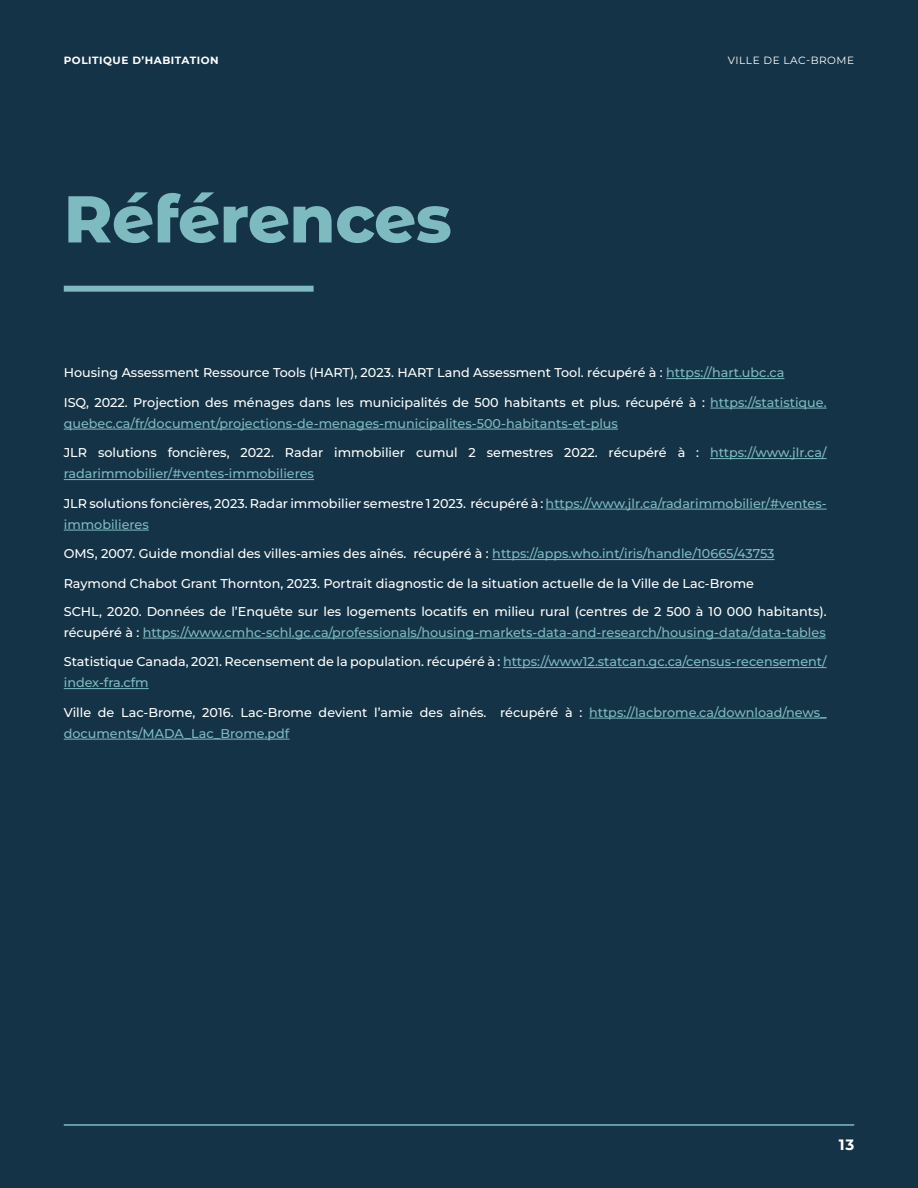
<style>
.page{position:relative;width:918px;height:1188px;background:#153346}
.page>*{position:absolute;margin:0;border:0;box-sizing:border-box;transform-origin:0 0}
.t1{font:800 66px "Montserrat Alternates";letter-spacing:-.01em;color:#7dbbc0}
.t2{font:700 15px "Montserrat";color:#fff}
.t3{font:500 12.75px/21px "Montserrat";color:#fff}
.t4{font:500 12.75px/21px "Montserrat";color:#7dbbc0}
.t5{font:700 10.5px "Montserrat";letter-spacing:.05em;color:#fff}
.t6{font:10.5px "Montserrat";letter-spacing:.05em;color:#fff}
.s1{color:#7dbbc0}
.s2{color:#fff}
</style>
<div class="page">
<hr style="left:64px;top:1124px;width:790px;height:2px;background:#7dbbc0">
<hr style="left:666px;top:378px;width:118px;height:1px;background:#7dbbc0">
<hr style="left:710px;top:408px;width:117px;height:1px;background:#7dbbc0">
<hr style="left:64px;top:429px;width:554px;height:1px;background:#7dbbc0">
<hr style="left:710px;top:458px;width:117px;height:1px;background:#7dbbc0">
<hr style="left:64px;top:479px;width:250px;height:1px;background:#7dbbc0">
<hr style="left:546px;top:509px;width:281px;height:1px;background:#7dbbc0">
<hr style="left:64px;top:530px;width:85px;height:1px;background:#7dbbc0">
<hr style="left:492px;top:559px;width:283px;height:1px;background:#7dbbc0">
<hr style="left:143px;top:638px;width:683px;height:1px;background:#7dbbc0">
<hr style="left:503px;top:667px;width:324px;height:1px;background:#7dbbc0">
<hr style="left:64px;top:688px;width:85px;height:1px;background:#7dbbc0">
<hr style="left:589px;top:718px;width:238px;height:1px;background:#7dbbc0">
<hr style="left:64px;top:739px;width:225px;height:1px;background:#7dbbc0">
<div style="left:64px;top:286px;width:250px;height:6px;background:#7dbbc0"></div>
<p class="t5" style="left:64px;top:53px;width:156px">POLITIQUE D’HABITATION</p>
<h1 class="t1" style="left:64px;top:171px;width:390px">Références</h1>
<p class="t6" style="left:728px;top:53px;width:128px">VILLE DE LAC-BROME</p>
<p class="t3" style="left:64px;top:362px;width:722px">Housing Assessment Ressource Tools (HART), 2023. HART Land Assessment Tool. récupéré à : <span class="s1">https://hart.ubc.ca</span></p>
<p class="t4" style="left:64px;top:391px;width:764px"><span class="s2">ISQ, 2022. Projection des ménages dans les municipalités de 500 habitants et plus. récupéré à :</span> https://statistique. quebec.ca/fr/document/projections-de-menages-municipalites-500-habitants-et-plus</p>
<p class="t3" style="left:64px;top:442px;width:764px">JLR solutions foncières, 2022. Radar immobilier cumul 2 semestres 2022. récupéré à : <span class="s1">https://www.jlr.ca/ radarimmobilier/#ventes-immobilieres</span></p>
<p class="t3" style="left:64px;top:492px;width:764px">JLR solutions foncières, 2023. Radar immobilier semestre 1 2023. récupéré à : <span class="s1">https://www.jlr.ca/radarimmobilier/#ventes&shy;immobilieres</span></p>
<p class="t3" style="left:64px;top:543px;width:712px">OMS, 2007. Guide mondial des villes-amies des aînés. récupéré à : <span class="s1">https://apps.who.int/iris/handle/10665/43753</span></p>
<p class="t3" style="left:64px;top:569px;width:764px;line-height:28px">Raymond Chabot Grant Thornton, 2023. Portrait diagnostic de la situation actuelle de la Ville de Lac-Brome<br>SCHL, 2020. Données de l’Enquête sur les logements locatifs en milieu rural (centres de 2 500 à 10 000 habitants).</p>
<p class="t4" style="left:64px;top:621px;width:763px"><span class="s2">récupéré à :</span> https://www.cmhc-schl.gc.ca/professionals/housing-markets-data-and-research/housing-data/data-tables</p>
<p class="t4" style="left:64px;top:651px;width:764px"><span class="s2">Statistique Canada, 2021. Recensement de la population. récupéré à :</span> https://www12.statcan.gc.ca/census-recensement/ index-fra.cfm</p>
<p class="t3" style="left:64px;top:701px;width:764px">Ville de Lac-Brome, 2016. Lac-Brome devient l’amie des aînés. récupéré à : <span class="s1">https://lacbrome.ca/download/news_ documents/MADA_Lac_Brome.pdf</span></p>
<p class="t2" style="left:839px;top:1134px;width:17px">13</p>
</div>
